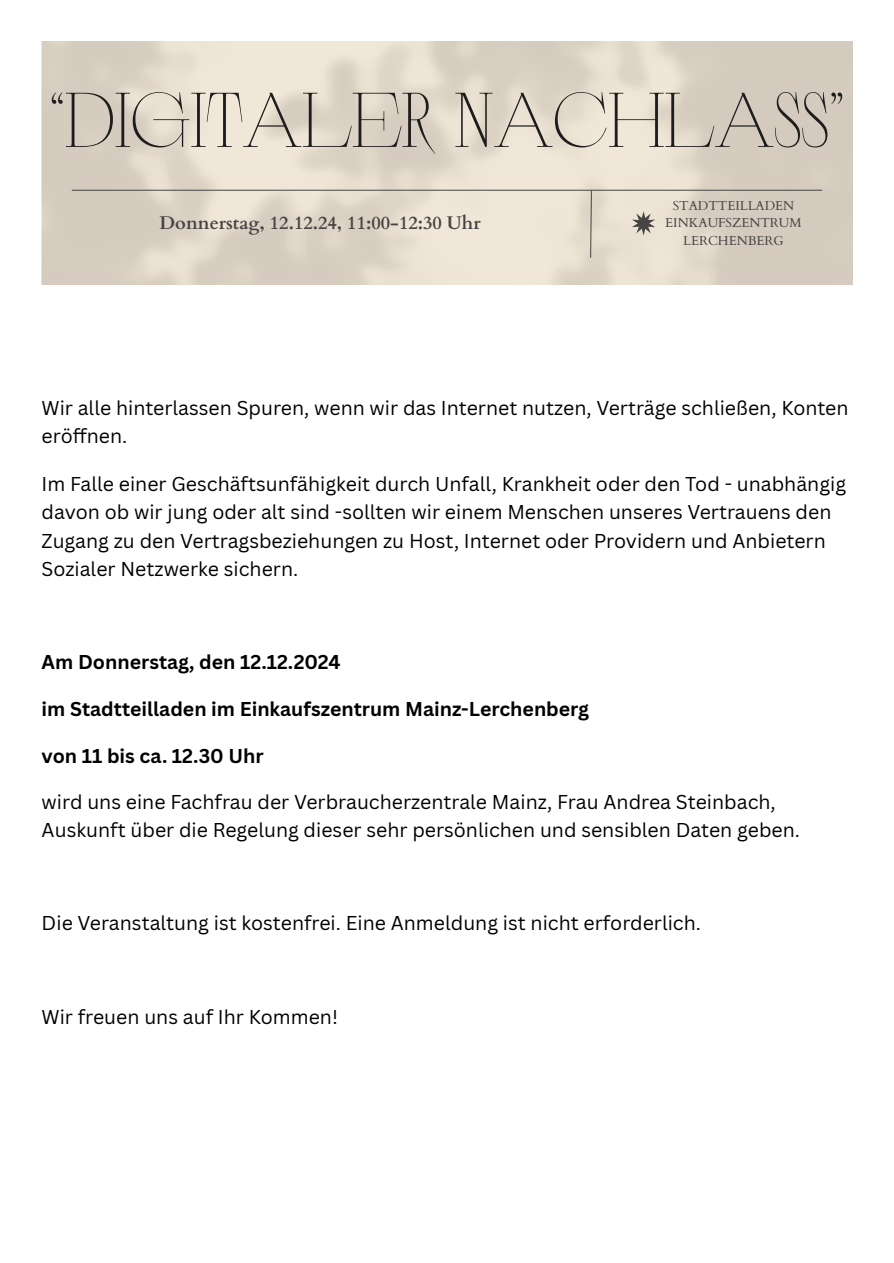
<style>
.page{position:relative;width:894px;height:1263px;background:#fff}
.page>*{position:absolute;margin:0;border:0;box-sizing:border-box;transform-origin:0 0}
.t1{font:78.6px "Bad Russian";color:#1e1d1d}
.t2{font:19.5px/28.5px "Canva Sans";color:#000}
.t3{font:700 19.5px "Canva Sans";color:#000}
.t4{font:700 18.3px "Cardo";color:#464543}
.t5{font:12.9px/17.9px "Cardo";color:#464543;text-align:center}
</style>
<div class="page">
<hr style="left:72px;top:190px;width:750px;height:1px;background:#464543">
<svg style="left:589px;top:190px;width:3px;height:69px"></svg>
<svg style="left:631px;top:211px;width:24px;height:25px"></svg>
<p class="t1" style="left:49px;top:68px;width:796px">“DIGITALER NACHLASS”</p>
<p class="t4" style="left:159px;top:211px;width:322px">Donnerstag, 12.12.24, 11:00-12:30 Uhr</p>
<p class="t5" style="left:672px;top:197px;width:123px">STADTTEILLADEN</p>
<p class="t5" style="left:665px;top:214px;width:138px">EINKAUFSZENTRUM<br>LERCHENBERG</p>
<p class="t2" style="left:42px;top:393px;width:808px">Wir alle hinterlassen Spuren, wenn wir das Internet nutzen, Verträge schließen, Konten eröffnen.</p>
<p class="t2" style="left:42px;top:469px;width:805px">Im Falle einer Geschäftsunfähigkeit durch Unfall, Krankheit oder den Tod - unabhängig davon ob wir jung oder alt sind -sollten wir einem Menschen unseres Vertrauens den Zugang zu den Vertragsbeziehungen zu Host, Internet oder Providern und Anbietern Sozialer Netzwerke sichern.</p>
<h1 class="t3" style="left:42px;top:649px;width:300px">Am Donnerstag, den 12.12.2024</h1>
<h1 class="t3" style="left:42px;top:695px;width:549px">im Stadtteilladen im Einkaufszentrum Mainz-Lerchenberg</h1>
<h1 class="t3" style="left:42px;top:742px;width:223px">von 11 bis ca. 12.30 Uhr</h1>
<p class="t2" style="left:42px;top:787px;width:759px">wird uns eine Fachfrau der Verbraucherzentrale Mainz, Frau Andrea Steinbach,<br>Auskunft über die Regelung dieser sehr persönlichen und sensiblen Daten geben.</p>
<p class="t2" style="left:42px;top:909px;width:660px">Die Veranstaltung ist kostenfrei. Eine Anmeldung ist nicht erforderlich.</p>
<p class="t2" style="left:42px;top:1002px;width:298px">Wir freuen uns auf Ihr Kommen!</p>
</div>
